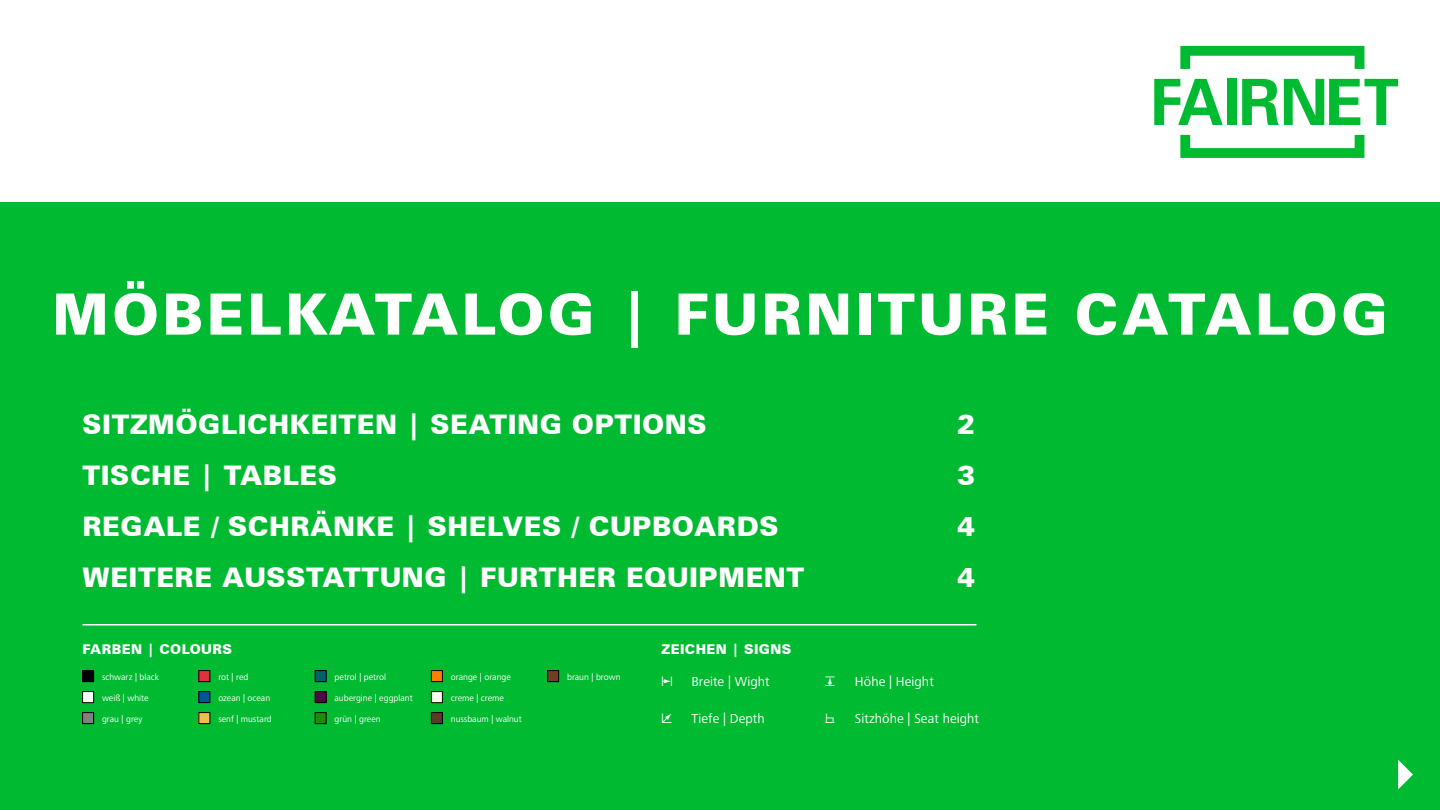
<style>
.page{position:relative;width:1440px;height:810px;background:#fff}
.page>*{position:absolute;margin:0;border:0;box-sizing:border-box;transform-origin:0 0}
.t1{font:900 57px "Zurich BT";letter-spacing:.06em;color:#fff}
.t2{font:900 27px "Zurich BT";letter-spacing:.02em;color:#fff}
.t3{font:13.5px "Frutiger Next";letter-spacing:.005em;color:#fff}
.t4{font:900 13.5px "Zurich BT";letter-spacing:.03em;color:#fff}
.t5{font:9px "Frutiger Next";color:#fff}
</style>
<div class="page">
<div style="left:0;top:202px;width:1440px;height:608px;background:#00bb31"></div>
<svg style="left:1154px;top:79px;width:69px;height:46px"></svg>
<div style="left:1227px;top:79px;width:10px;height:46px;background:#00bb31"></div>
<svg style="left:1242px;top:79px;width:156px;height:46px"></svg>
<svg style="left:1180px;top:135px;width:184px;height:23px"></svg>
<svg style="left:1180px;top:46px;width:184px;height:23px"></svg>
<div style="left:83px;top:671px;width:11px;height:11px;background:#000"></div>
<div style="left:82px;top:670px;width:12px;height:12px;border:1px solid #000"></div>
<div style="left:199px;top:671px;width:11px;height:11px;background:#dc343b"></div>
<div style="left:199px;top:670px;width:11px;height:12px;border:1px solid #000"></div>
<div style="left:315px;top:671px;width:11px;height:11px;background:#006269"></div>
<div style="left:315px;top:670px;width:11px;height:12px;border:1px solid #000"></div>
<div style="left:431px;top:671px;width:11px;height:11px;background:#ff7f00"></div>
<div style="left:431px;top:670px;width:11px;height:12px;border:1px solid #000"></div>
<div style="left:548px;top:671px;width:11px;height:11px;background:#6f3e23"></div>
<div style="left:548px;top:670px;width:11px;height:12px;border:1px solid #000"></div>
<div style="left:83px;top:692px;width:11px;height:11px;background:#fff"></div>
<div style="left:82px;top:692px;width:12px;height:11px;border:1px solid #000"></div>
<div style="left:199px;top:692px;width:11px;height:11px;background:#005493"></div>
<div style="left:199px;top:692px;width:11px;height:11px;border:1px solid #000"></div>
<div style="left:315px;top:692px;width:11px;height:11px;background:#4d0b43"></div>
<div style="left:315px;top:692px;width:11px;height:11px;border:1px solid #000"></div>
<div style="left:431px;top:692px;width:11px;height:11px;background:#fefbea"></div>
<div style="left:431px;top:692px;width:11px;height:11px;border:1px solid #000"></div>
<div style="left:83px;top:713px;width:11px;height:11px;background:#808080"></div>
<div style="left:82px;top:712px;width:12px;height:12px;border:1px solid #000"></div>
<div style="left:199px;top:713px;width:11px;height:11px;background:#efbf4e"></div>
<div style="left:199px;top:712px;width:11px;height:12px;border:1px solid #000"></div>
<div style="left:315px;top:713px;width:11px;height:11px;background:#188f00"></div>
<div style="left:315px;top:712px;width:11px;height:12px;border:1px solid #000"></div>
<div style="left:431px;top:713px;width:11px;height:11px;background:#5b3a29"></div>
<div style="left:431px;top:712px;width:11px;height:12px;border:1px solid #000"></div>
<hr style="left:82px;top:624px;width:894px;height:2px;background:#fff">
<svg style="left:1398px;top:760px;width:15px;height:29px"></svg>
<h1 class="t1" style="left:52px;top:280px;width:1337px">MÖBELKATALOG | FURNITURE CATALOG</h1>
<h2 class="t2" style="left:82px;top:408px;width:626px">SITZMÖGLICHKEITEN | SEATING OPTIONS</h2>
<h2 class="t2" style="left:957px;top:408px;width:19px">2</h2>
<h2 class="t2" style="left:82px;top:459px;width:256px">TISCHE | TABLES</h2>
<h2 class="t2" style="left:957px;top:459px;width:19px">3</h2>
<h2 class="t2" style="left:82px;top:510px;width:698px">REGALE / SCHRÄNKE | SHELVES / CUPBOARDS</h2>
<h2 class="t2" style="left:957px;top:510px;width:19px">4</h2>
<h2 class="t2" style="left:82px;top:561px;width:723px">WEITERE AUSSTATTUNG | FURTHER EQUIPMENT</h2>
<h2 class="t2" style="left:957px;top:561px;width:19px">4</h2>
<h3 class="t4" style="left:82px;top:641px;width:151px">FARBEN | COLOURS</h3>
<h3 class="t4" style="left:662px;top:641px;width:131px">ZEICHEN | SIGNS</h3>
<p class="t5" style="left:102px;top:672px;width:59px">schwarz | black</p>
<p class="t5" style="left:218px;top:672px;width:32px">rot | red</p>
<p class="t5" style="left:335px;top:672px;width:53px">petrol | petrol</p>
<p class="t5" style="left:451px;top:672px;width:62px">orange | orange</p>
<p class="t5" style="left:567px;top:672px;width:55px">braun | brown</p>
<h3 class="t3" style="left:691px;top:674px;width:80px">Breite | Wight</h3>
<h3 class="t3" style="left:662px;top:710px;width:105px">▼ Tiefe | Depth</h3>
<p class="t5" style="left:102px;top:693px;width:48px">weiß | white</p>
<p class="t5" style="left:218px;top:693px;width:53px">ozean | ocean</p>
<p class="t5" style="left:335px;top:693px;width:80px">aubergine | eggplant</p>
<p class="t5" style="left:451px;top:693px;width:55px">creme | creme</p>
<p class="t5" style="left:102px;top:714px;width:42px">grau | grey</p>
<p class="t5" style="left:218px;top:714px;width:55px">senf | mustard</p>
<p class="t5" style="left:335px;top:714px;width:48px">grün | green</p>
<p class="t5" style="left:451px;top:714px;width:72px">nussbaum | walnut</p>
<h3 class="t3" style="left:855px;top:674px;width:80px">Höhe | Height</h3>
<h3 class="t3" style="left:825px;top:710px;width:155px">▲ Sitzhöhe | Seat height</h3>
</div>
